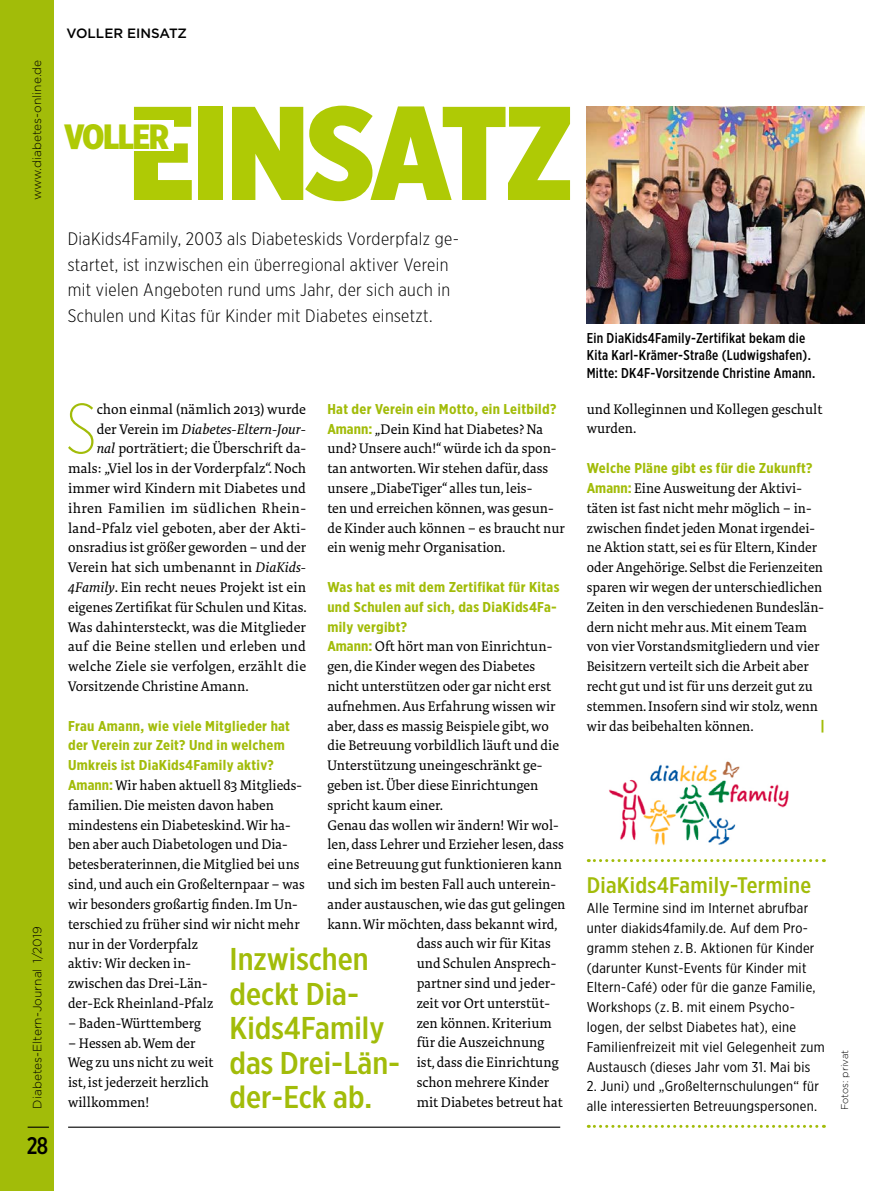
<style>
.page{position:relative;width:893px;height:1191px;background:#fff}
.page>*{position:absolute;margin:0;border:0;box-sizing:border-box;transform-origin:0 0}
.t1{font:900 133.05px "Gotham X Narrow";letter-spacing:-.02em;color:#afca05;scale:1.1 1}
.t2{font:200 70.8px "Gotham X Narrow";color:#a2bc09}
.t3{font:900 35.1px "Gotham X Narrow";letter-spacing:-.04em;color:#afca05;scale:1.1 1}
.t4{font:500 31.5px/34.5px "Gotham X Narrow";color:#a2bc09;scale:1.1 1}
.t5{font:500 24px "Gotham X Narrow";color:#000}
.t6{font:500 22.5px "Gotham X Narrow";letter-spacing:.01em;color:#a2bc09;scale:1.1 1}
.t7{font:300 18px/25.5px "Gotham X Narrow";letter-spacing:.02em;color:#000;scale:1.1 1}
.t8{font:14.25px/19.8px "Tundra Pro";color:#000}
.t9{font:14.25px/19.8px "Gotham X Narrow";letter-spacing:.02em;color:#000;scale:1.1 1}
.t10{font:700 14.25px/19.8px "Gotham X Narrow";letter-spacing:.02em;color:#a2bc09;scale:1.1 1}
.t11{font:500 14.25px/17.2px "Gotham X Narrow";letter-spacing:.02em;color:#000}
.t12{font:italic 14.25px "Tundra Pro";color:#000}
.t13{font:14.25px "Tundra Pro";letter-spacing:.025em;color:#000}
.t14{font:900 14.25px "Gotham X Narrow";color:#a2bc09;scale:1.1 1}
.t15{font:500 13.5px "Gotham";color:#000}
.t16{font:300 12px "Gotham";color:#000}
.t17{font:300 9.75px "Gotham";color:#000}
.s1{font-family:"Gotham X Narrow";font-weight:700;color:#a2bc09}
.s2{font-style:normal}
.s3{font-style:italic}
</style>
<div class="page">
<div style="left:0;top:0;width:54px;height:1191px;background:#a2bc09"></div>
<svg style="left:28px;top:1126px;width:20px;height:1px"></svg>
<hr style="left:69px;top:1126px;width:491px;height:1px;background:#000">
<img style="left:587px;top:106px;width:277px;height:217px">
<svg style="left:588px;top:859px;width:236px;height:3px"></svg>
<svg style="left:588px;top:1124px;width:236px;height:3px"></svg>
<img style="left:609px;top:761px;width:180px;height:85px">
<p class="t16" style="left:29px;top:200px;width:142px;rotate:-90deg">www.diabetes-online.de</p>
<p class="t16" style="left:30px;top:1108px;width:184px;rotate:-90deg">Diabetes-Eltern-Journal 1/2019</p>
<h3 class="t5" style="left:27px;top:1130px;width:23px">28</h3>
<p class="t15" style="left:67px;top:25px;width:122px">VOLLER EINSATZ</p>
<h1 class="t1" style="left:128px;top:70px;width:407px">EINSATZ</h1>
<h3 class="t3" style="left:64px;top:114px;width:97px">VOLLER</h3>
<p class="t7" style="left:68px;top:226px;width:357px">DiaKids4Family, 2003 als Diabeteskids Vorderpfalz ge&shy;startet, ist inzwischen ein überregional aktiver Verein mit vielen Angeboten rund ums Jahr, der sich auch in Schulen und Kitas für Kinder mit Diabetes einsetzt.</p>
<h2 class="t2" style="left:66px;top:387px;width:32px">S</h2>
<p class="t8" style="left:97px;top:399px;width:211px">chon einmal (nämlich 2013) wurde</p>
<p class="t10" style="left:327px;top:399px;width:210px">Hat der Verein ein Motto, ein Leitbild?</p>
<p class="t8" style="left:327px;top:419px;width:239px"><span class="s1">Amann:</span> „Dein Kind hat Diabetes? Na und? Unsere auch!“ würde ich da spon&shy;tan antworten. Wir stehen dafür, dass unsere „DiabeTiger“ alles tun, leis-<br>ten und erreichen können, was gesun&shy;de Kinder auch können – es braucht nur ein wenig mehr Organisation.</p>
<p class="t10" style="left:327px;top:577px;width:212px">Was hat es mit dem Zertifikat für Kitas und Schulen auf sich, das DiaKids4Fa&shy;mily vergibt?</p>
<p class="t8" style="left:327px;top:637px;width:226px"><span class="s1">Amann:</span> Oft hört man von Einrichtun-</p>
<p class="t8" style="left:327px;top:657px;width:209px">gen, die Kinder wegen des Diabetes</p>
<p class="t8" style="left:327px;top:676px;width:225px">nicht unterstützen oder gar nicht erst</p>
<p class="t8" style="left:327px;top:696px;width:230px">aufnehmen. Aus Erfahrung wissen wir</p>
<p class="t8" style="left:327px;top:716px;width:223px">aber, dass es massig Beispiele gibt, wo</p>
<p class="t8" style="left:327px;top:736px;width:233px">die Betreuung vorbildlich läuft und die</p>
<p class="t8" style="left:327px;top:756px;width:216px">Unterstützung uneingeschränkt ge-</p>
<p class="t8" style="left:327px;top:775px;width:213px">geben ist. Über diese Einrichtungen</p>
<p class="t8" style="left:327px;top:795px;width:117px">spricht kaum einer.</p>
<p class="t8" style="left:327px;top:815px;width:233px">Genau das wollen wir ändern! Wir wol-</p>
<p class="t8" style="left:327px;top:835px;width:238px">len, dass Lehrer und Erzieher lesen, dass</p>
<p class="t8" style="left:327px;top:854px;width:236px">eine Betreuung gut funktionieren kann</p>
<p class="t8" style="left:327px;top:874px;width:230px">und sich im besten Fall auch unterein-</p>
<p class="t8" style="left:327px;top:894px;width:240px">ander austauschen, wie das gut gelingen</p>
<p class="t8" style="left:327px;top:914px;width:232px">kann. Wir möchten, dass bekannt wird,</p>
<p class="t8" style="left:417px;top:934px;width:136px">dass auch wir für Kitas</p>
<p class="t8" style="left:417px;top:953px;width:141px">und Schulen Ansprech-</p>
<p class="t8" style="left:417px;top:973px;width:141px">partner sind und jeder-</p>
<p class="t8" style="left:417px;top:993px;width:135px">zeit vor Ort unterstüt-</p>
<p class="t8" style="left:417px;top:1013px;width:137px">zen können. Kriterium</p>
<p class="t8" style="left:417px;top:1033px;width:129px">für die Auszeichnung</p>
<p class="t8" style="left:417px;top:1052px;width:144px">ist, dass die Einrichtung</p>
<p class="t8" style="left:417px;top:1072px;width:134px">schon mehrere Kinder</p>
<p class="t8" style="left:417px;top:1092px;width:148px">mit Diabetes betreut hat</p>
<p class="t12" style="left:97px;top:420px;width:211px"><span class="s2">der Verein im</span> Diabetes-Eltern-Jour-</p>
<p class="t8" style="left:97px;top:439px;width:211px"><span class="s3">nal</span> porträtiert; die Überschrift da-</p>
<p class="t8" style="left:68px;top:459px;width:240px">mals: „Viel los in der Vorderpfalz“. Noch</p>
<p class="t8" style="left:68px;top:478px;width:239px">immer wird Kindern mit Diabetes und</p>
<p class="t13" style="left:68px;top:499px;width:240px">ihren Familien im südlichen Rhein-</p>
<p class="t8" style="left:68px;top:518px;width:240px">land-Pfalz viel geboten, aber der Akti-</p>
<p class="t8" style="left:68px;top:538px;width:240px">onsradius ist größer geworden – und der</p>
<p class="t8" style="left:68px;top:558px;width:240px">Verein hat sich umbenannt in <span class="s3">DiaKids-</span></p>
<p class="t8" style="left:68px;top:577px;width:240px"><span class="s3">4Family</span>. Ein recht neues Projekt ist ein</p>
<p class="t8" style="left:68px;top:597px;width:240px">eigenes Zertifikat für Schulen und Kitas.</p>
<p class="t8" style="left:68px;top:617px;width:240px">Was dahintersteckt, was die Mitglieder</p>
<p class="t8" style="left:68px;top:637px;width:239px">auf die Beine stellen und erleben und</p>
<p class="t8" style="left:68px;top:657px;width:240px">welche Ziele sie verfolgen, erzählt die</p>
<p class="t8" style="left:68px;top:676px;width:182px">Vorsitzende Christine Amann.</p>
<p class="t10" style="left:68px;top:715px;width:203px">Frau Amann, wie viele Mitglieder hat der Verein zur Zeit? Und in welchem<br>Umkreis ist DiaKids4Family aktiv?</p>
<p class="t8" style="left:68px;top:775px;width:238px"><span class="s1">Amann:</span> Wir haben aktuell 83 Mitglieds&shy;familien. Die meisten davon haben mindestens ein Diabeteskind. Wir ha&shy;ben aber auch Diabetologen und Dia&shy;betesberaterinnen, die Mitglied bei uns sind, und auch ein Großelternpaar – was wir besonders großartig finden. Im Un&shy;terschied zu früher sind wir nicht mehr nur in der Vorderpfalz<br>aktiv: Wir decken in-<br>zwischen das Drei-Län-<br>der-Eck Rheinland-Pfalz</p>
<p class="t8" style="left:68px;top:1013px;width:134px">– Baden-Württemberg</p>
<p class="t8" style="left:68px;top:1033px;width:147px">– Hessen ab. Wem der<br>Weg zu uns nicht zu weit ist, ist jederzeit herzlich willkommen!</p>
<h3 class="t4" style="left:230px;top:941px;width:157px">Inzwischen deckt Dia-<br>Kids4Family das Drei-Län&shy;der-Eck ab.</h3>
<p class="t11" style="left:587px;top:329px;width:230px">Ein DiaKids4Family-Zertifikat bekam die<br>Kita Karl-Krämer-Straße (Ludwigshafen).<br>Mitte: DK4F-Vorsitzende Christine Amann.</p>
<p class="t8" style="left:587px;top:399px;width:237px">und Kolleginnen und Kollegen geschult wurden.</p>
<p class="t10" style="left:587px;top:458px;width:207px">Welche Pläne gibt es für die Zukunft?</p>
<p class="t8" style="left:587px;top:478px;width:239px"><span class="s1">Amann:</span> Eine Ausweitung der Aktivi&shy;täten ist fast nicht mehr möglich – in&shy;zwischen findet jeden Monat irgendei&shy;ne Aktion statt, sei es für Eltern, Kinder oder Angehörige. Selbst die Ferienzeiten sparen wir wegen der unterschiedlichen Zeiten in den verschiedenen Bundeslän&shy;dern nicht mehr aus. Mit einem Team von vier Vorstandsmitgliedern und vier Beisitzern verteilt sich die Arbeit aber recht gut und ist für uns derzeit gut zu stemmen. Insofern sind wir stolz, wenn wir das beibehalten können.</p>
<p class="t14" style="left:821px;top:716px;width:5px">|</p>
<h3 class="t6" style="left:587px;top:871px;width:205px">DiaKids4Family-Termine</h3>
<p class="t9" style="left:587px;top:898px;width:218px">Alle Termine sind im Internet abrufbar unter diakids4family.de. Auf dem Pro&shy;gramm stehen z. B. Aktionen für Kinder (darunter Kunst-Events für Kinder mit Eltern-Café) oder für die ganze Familie, Workshops (z. B. mit einem Psycho&shy;logen, der selbst Diabetes hat), eine Familienfreizeit mit viel Gelegenheit zum Austausch (dieses Jahr vom 31. Mai bis</p>
<p class="t9" style="left:587px;top:1076px;width:213px">2. Juni) und „Großelternschulungen“ für alle interessierten Betreuungspersonen.</p>
<p class="t17" style="left:838px;top:1110px;width:62px;rotate:-90deg">Fotos: privat</p>
</div>
